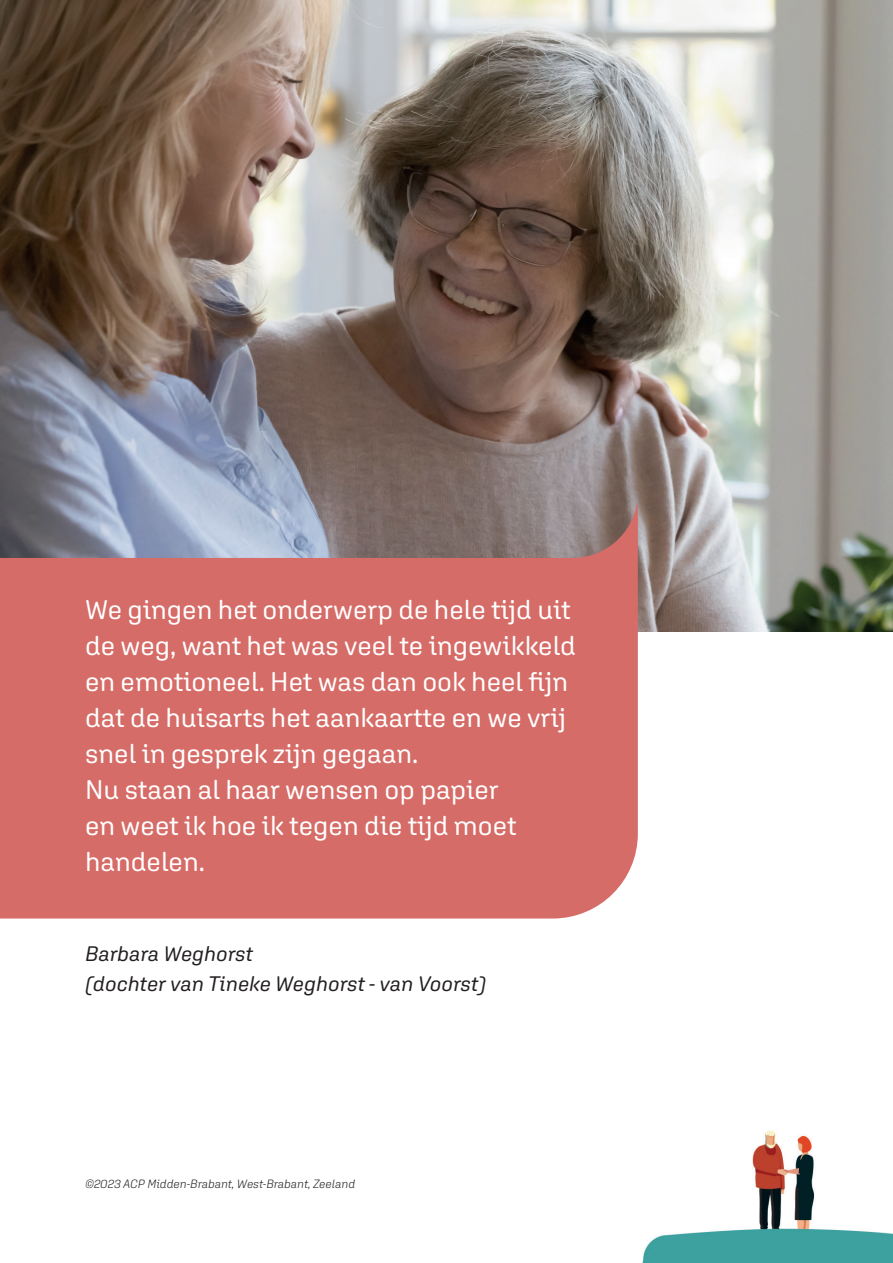
<style>
.page{position:relative;width:893px;height:1263px;background:#fff}
.page>*{position:absolute;margin:0;border:0;box-sizing:border-box;transform-origin:0 0}
.t1{font:27px/36px "Aglet Sans";color:#fff}
.t2{font:italic 21px/30px "Aglet Sans";color:#231f20}
.t3{font:italic 300 12px "Aglet Sans";color:#231f20}
</style>
<div class="page">
<img style="left:0;top:0;width:893px;height:631px">
<svg style="left:0;top:502px;width:638px;height:416px;background:#cc706d"></svg>
<img style="left:642px;top:1130px;width:251px;height:133px">
<p class="t1" style="left:85px;top:591px;width:492px">We gingen het onderwerp de hele tijd uit de weg, want het was veel te ingewikkeld en emotioneel. Het was dan ook heel fijn dat de huisarts het aankaartte en we vrij snel in gesprek zijn gegaan.<br>Nu staan al haar wensen op papier<br>en weet ik hoe ik tegen die tijd moet handelen.</p>
<p class="t2" style="left:85px;top:938px;width:403px">Barbara Weghorst<br>(dochter van Tineke Weghorst - van Voorst)</p>
<p class="t3" style="left:85px;top:1176px;width:272px">©2023 ACP Midden-Brabant, West-Brabant, Zeeland</p>
</div>
